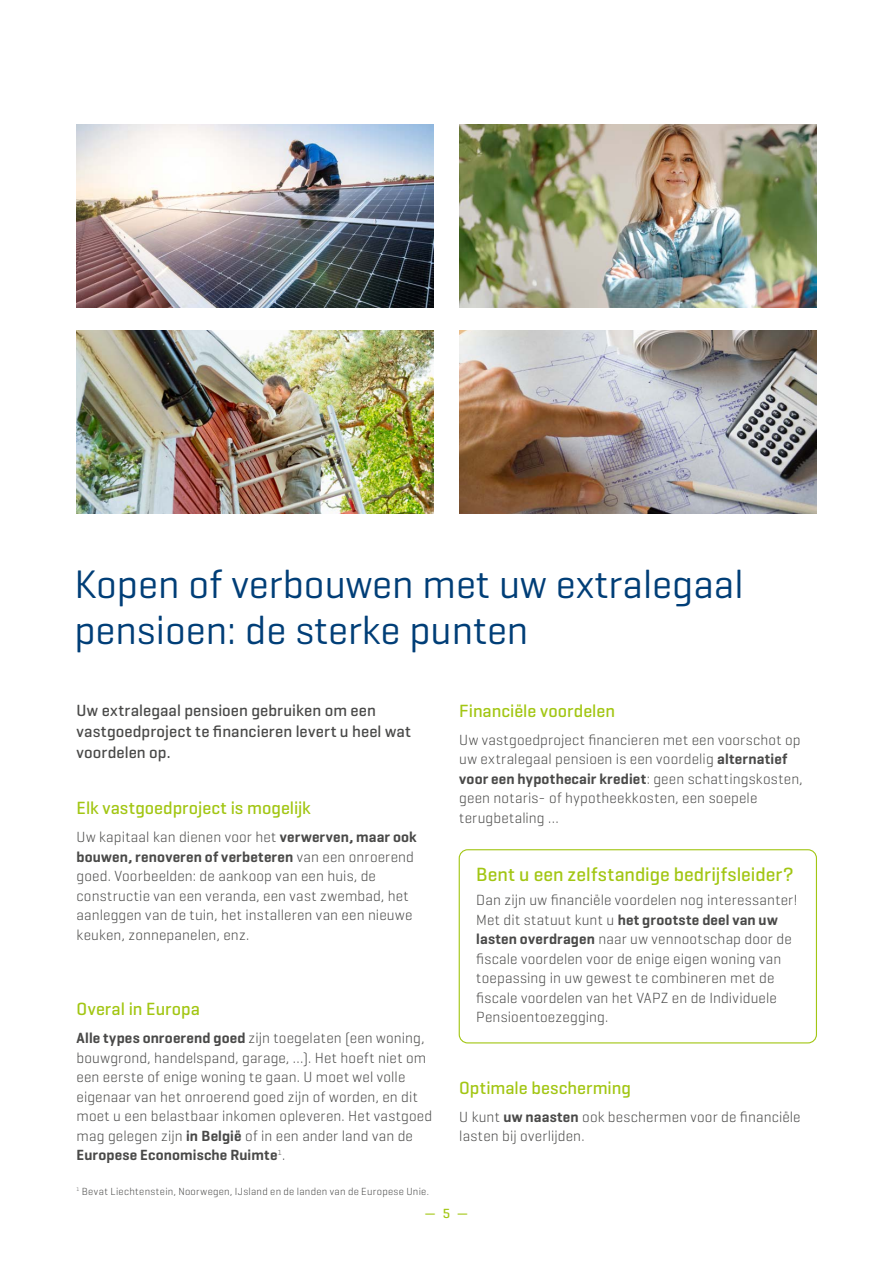
<style>
.page{position:relative;width:893px;height:1263px;background:#fff}
.page>*{position:absolute;margin:0;border:0;box-sizing:border-box;transform-origin:0 0}
.t1{font:40.5px/46.5px "Geogrotesque";color:#003e77}
.t2{font:500 19.5px "Geogrotesque";color:#a2c613}
.t3{font:500 18px "Geogrotesque";color:#a2c613}
.t4{font:500 16.5px/21px "Geogrotesque";letter-spacing:.005em;color:#494948}
.t5{font:300 15px/19.5px "Geogrotesque";letter-spacing:.01em;color:#494948}
.t6{font:500 13.5px "Geogrotesque";color:#a2c613}
.t7{font:300 10.5px "Geogrotesque";letter-spacing:.025em;color:#494948}
.s1{font-weight:600}
</style>
<div class="page">
<div style="left:459px;top:849px;width:358px;height:194px;border:1px solid #a2c613;border-radius:9px"></div>
<img style="left:459px;top:331px;width:357px;height:182px">
<img style="left:459px;top:124px;width:357px;height:183px">
<img style="left:77px;top:331px;width:357px;height:182px">
<img style="left:77px;top:124px;width:357px;height:183px">
<h1 class="t1" style="left:74px;top:559px;width:671px">Kopen of verbouwen met uw extralegaal pensioen: de sterke punten</h1>
<p class="t4" style="left:77px;top:699px;width:336px">Uw extralegaal pensioen gebruiken om een vastgoedproject te financieren levert u heel wat voordelen op.</p>
<p class="t3" style="left:77px;top:797px;width:236px">Elk vastgoedproject is mogelijk</p>
<p class="t5" style="left:77px;top:827px;width:342px">Uw kapitaal kan dienen voor het <span class="s1">verwerven, maar ook bouwen, renoveren of verbeteren</span> van een onroerend goed. Voorbeelden: de aankoop van een huis, de constructie van een veranda, een vast zwembad, het aanleggen van de tuin, het installeren van een nieuwe keuken, zonnepanelen, enz.</p>
<p class="t3" style="left:77px;top:998px;width:125px">Overal in Europa</p>
<p class="t5" style="left:77px;top:1028px;width:357px"><span class="s1">Alle types onroerend goed</span> zijn toegelaten (een woning, bouwgrond, handelspand, garage, …). Het hoeft niet om een eerste of enige woning te gaan. U moet wel volle eigenaar van het onroerend goed zijn of worden, en dit moet u een belastbaar inkomen opleveren. Het vastgoed mag gelegen zijn <span class="s1">in België</span> of in een ander land van de <span class="s1">Europese Economische Ruimte</span><sup>1</sup>.</p>
<p class="t7" style="left:77px;top:1184px;width:354px"><sup>1</sup> Bevat Liechtenstein, Noorwegen, IJsland en de landen van de Europese Unie.</p>
<p class="t3" style="left:459px;top:699px;width:157px">Financiële voordelen</p>
<p class="t5" style="left:459px;top:729px;width:345px">Uw vastgoedproject financieren met een voorschot op uw extralegaal pensioen is een voordelig <span class="s1">alternatief voor een hypothecair krediet</span>: geen schattingskosten, geen notaris- of hypotheekkosten, een soepele terugbetaling …</p>
<h2 class="t2" style="left:476px;top:862px;width:319px">Bent u een zelfstandige bedrijfsleider?</h2>
<p class="t5" style="left:476px;top:890px;width:323px">Dan zijn uw financiële voordelen nog interessanter!<br>Met dit statuut kunt u <span class="s1">het grootste deel van uw lasten overdragen</span> naar uw vennootschap door de fiscale voordelen voor de enige eigen woning van toepassing in uw gewest te combineren met de fiscale voordelen van het VAPZ en de Individuele Pensioentoezegging.</p>
<p class="t3" style="left:459px;top:1076px;width:173px">Optimale bescherming</p>
<p class="t5" style="left:459px;top:1106px;width:343px">U kunt <span class="s1">uw naasten</span> ook beschermen voor de financiële lasten bij overlijden.</p>
<p class="t6" style="left:425px;top:1205px;width:45px">—5—</p>
</div>
